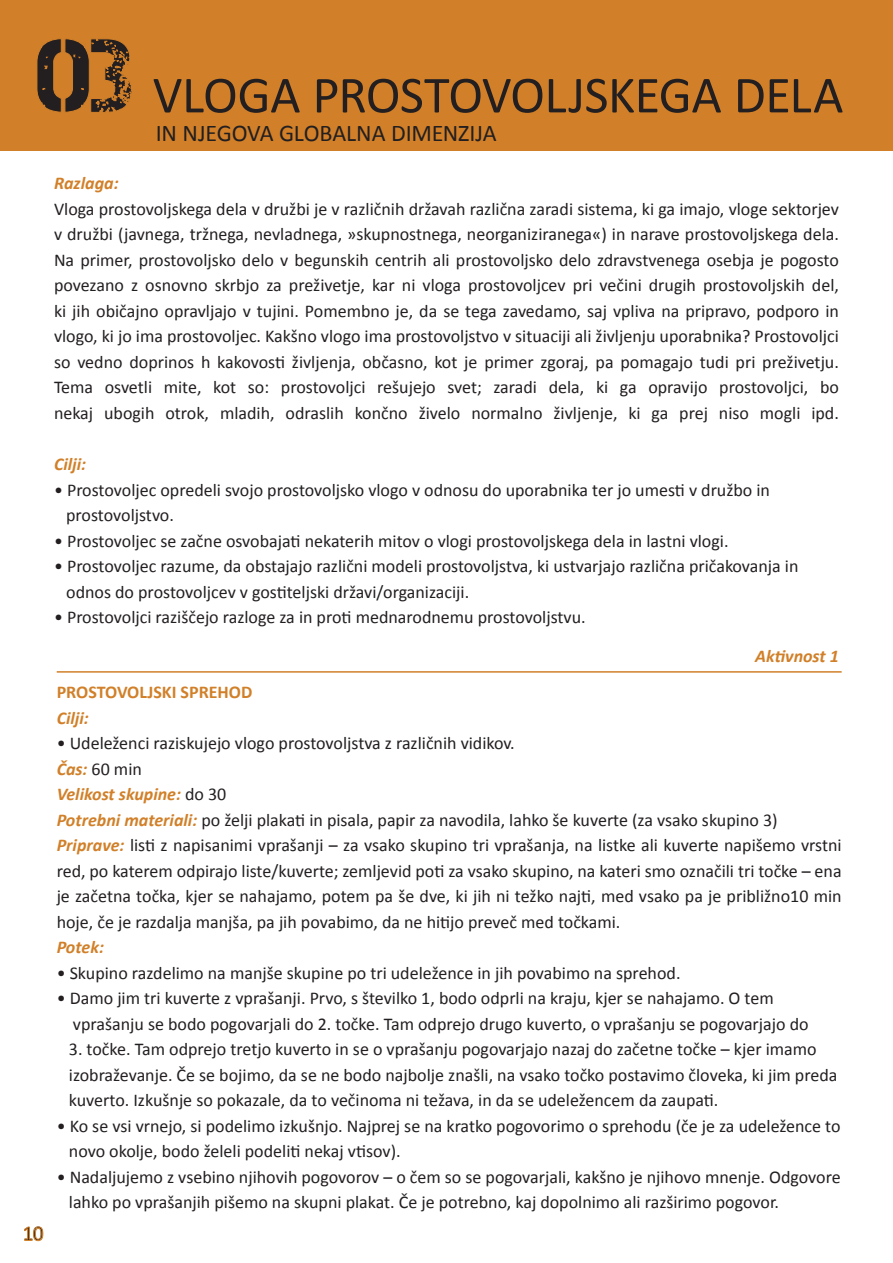
<style>
.page{position:relative;width:893px;height:1263px;background:#fff}
.page>*{position:absolute;margin:0;border:0;box-sizing:border-box;transform-origin:0 0}
.Naslov{font:52.5px "Calibri";letter-spacing:-.015em;color:#231f20}
.Naslov-2{font:24px "Calibri";letter-spacing:-.01em;color:#231f20}
.t1{font:21px "Calibri";color:#231f20}
.t2{font:18px/25.5px "Calibri";color:#231f20}
.aktivnosti{font:italic 700 18px "Calibri";color:#d18029}
.t3{font:700 18px "Calibri";color:#d18029}
.s1{font-family:"Captureit";font-size:105px}
.s2{font-weight:700;font-style:italic;color:#d18029}
.s3{font-weight:400;font-style:normal;color:#231f20}
</style>
<div class="page">
<svg style="left:24px;top:1226px;width:20px;height:15px"></svg>
<div style="left:0;top:0;width:893px;height:151px;background:#d18029"></div>
<hr style="left:57px;top:671px;width:785px;height:2px;background:#d18029">
<p class="Naslov" style="left:37px;top:62px;width:808px"><span class="s1">03</span> VLOGA PROSTOVOLJSKEGA DELA</p>
<p class="Naslov-2" style="left:156px;top:118px;width:342px">IN NJEGOVA GLOBALNA DIMENZIJA</p>
<p class="aktivnosti" style="left:54px;top:172px;width:66px">Razlaga:</p>
<p class="t2" style="left:54px;top:195px;width:786px;text-align:justify">Vloga prostovoljskega dela v družbi je v različnih državah različna zaradi sistema, ki ga imajo, vloge sektorjev v družbi (javnega, tržnega, nevladnega, »skupnostnega, neorganiziranega«) in narave prostovoljskega dela.<br>Na primer, prostovoljsko delo v begunskih centrih ali prostovoljsko delo zdravstvenega osebja je pogosto povezano z osnovno skrbjo za preživetje, kar ni vloga prostovoljcev pri večini drugih prostovoljskih del, ki jih običajno opravljajo v tujini. Pomembno je, da se tega zavedamo, saj vpliva na pripravo, podporo in vlogo, ki jo ima prostovoljec. Kakšno vlogo ima prostovoljstvo v situaciji ali življenju uporabnika? Prostovoljci so vedno doprinos h kakovosti življenja, občasno, kot je primer zgoraj, pa pomagajo tudi pri preživetju.</p>
<p class="t2" style="left:54px;top:374px;width:786px">Tema osvetli mite, kot so: prostovoljci rešujejo svet; zaradi dela, ki ga opravijo prostovoljci, bo nekaj ubogih otrok, mladih, odraslih končno živelo normalno življenje, ki ga prej niso mogli ipd.</p>
<p class="aktivnosti" style="left:54px;top:453px;width:34px">Cilji:</p>
<p class="t2" style="left:66px;top:476px;width:705px;text-indent:-12px">• Prostovoljec opredeli svojo prostovoljsko vlogo v odnosu do uporabnika ter jo umesti v družbo in prostovoljstvo.</p>
<p class="t2" style="left:54px;top:527px;width:676px">• Prostovoljec se začne osvobajati nekaterih mitov o vlogi prostovoljskega dela in lastni vlogi.</p>
<p class="t2" style="left:66px;top:552px;width:734px;text-indent:-12px">• Prostovoljec razume, da obstajajo različni modeli prostovoljstva, ki ustvarjajo različna pričakovanja in odnos do prostovoljcev v gostiteljski državi/organizaciji.</p>
<p class="t2" style="left:54px;top:603px;width:533px">• Prostovoljci raziščejo razloge za in proti mednarodnemu prostovoljstvu.</p>
<p class="aktivnosti" style="left:755px;top:645px;width:85px">Aktivnost 1</p>
<p class="t1" style="left:23px;top:1220px;width:22px">10</p>
<p class="t3" style="left:57px;top:681px;width:197px">PROSTOVOLJSKI SPREHOD</p>
<p class="aktivnosti" style="left:57px;top:706px;width:34px">Cilji:</p>
<p class="t2" style="left:57px;top:729px;width:460px">• Udeleženci raziskujejo vlogo prostovoljstva z različnih vidikov.</p>
<p class="t2" style="left:57px;top:755px;width:87px"><span class="s2">Čas:</span> 60 min</p>
<p class="aktivnosti" style="left:57px;top:783px;width:171px">Velikost skupine: <span class="s3">do 30</span></p>
<p class="t2" style="left:57px;top:806px;width:722px"><span class="s2">Potrebni materiali:</span> po želji plakati in pisala, papir za navodila, lahko še kuverte (za vsako skupino 3)</p>
<p class="t2" style="left:57px;top:831px;width:786px;text-align:justify"><span class="s2">Priprave:</span> listi z napisanimi vprašanji – za vsako skupino tri vprašanja, na listke ali kuverte napišemo vrstni red, po katerem odpirajo liste/kuverte; zemljevid poti za vsako skupino, na kateri smo označili tri točke – ena je začetna točka, kjer se nahajamo, potem pa še dve, ki jih ni težko najti, med vsako pa je približno10 min hoje, če je razdalja manjša, pa jih povabimo, da ne hitijo preveč med točkami.</p>
<p class="aktivnosti" style="left:57px;top:936px;width:49px">Potek:</p>
<p class="t2" style="left:57px;top:959px;width:625px">• Skupino razdelimo na manjše skupine po tri udeležence in jih povabimo na sprehod.</p>
<p class="t2" style="left:73px;top:984px;width:737px;text-indent:-16px">• Damo jim tri kuverte z vprašanji. Prvo, s številko 1, bodo odprli na kraju, kjer se nahajamo. O tem vprašanju se bodo pogovarjali do 2. točke. Tam odprejo drugo kuverto, o vprašanju se pogovarjajo do</p>
<p class="t2" style="left:69px;top:1035px;width:770px">3. točke. Tam odprejo tretjo kuverto in se o vprašanju pogovarjajo nazaj do začetne točke – kjer imamo izobraževanje. Če se bojimo, da se ne bodo najbolje znašli, na vsako točko postavimo človeka, ki jim preda kuverto. Izkušnje so pokazale, da to večinoma ni težava, in da se udeležencem da zaupati.</p>
<p class="t2" style="left:69px;top:1112px;width:773px;text-indent:-12px">• Ko se vsi vrnejo, si podelimo izkušnjo. Najprej se na kratko pogovorimo o sprehodu (če je za udeležence to novo okolje, bodo želeli podeliti nekaj vtisov).</p>
<p class="t2" style="left:69px;top:1163px;width:773px;text-indent:-12px">• Nadaljujemo z vsebino njihovih pogovorov – o čem so se pogovarjali, kakšno je njihovo mnenje. Odgovore lahko po vprašanjih pišemo na skupni plakat. Če je potrebno, kaj dopolnimo ali razširimo pogovor.</p>
</div>
